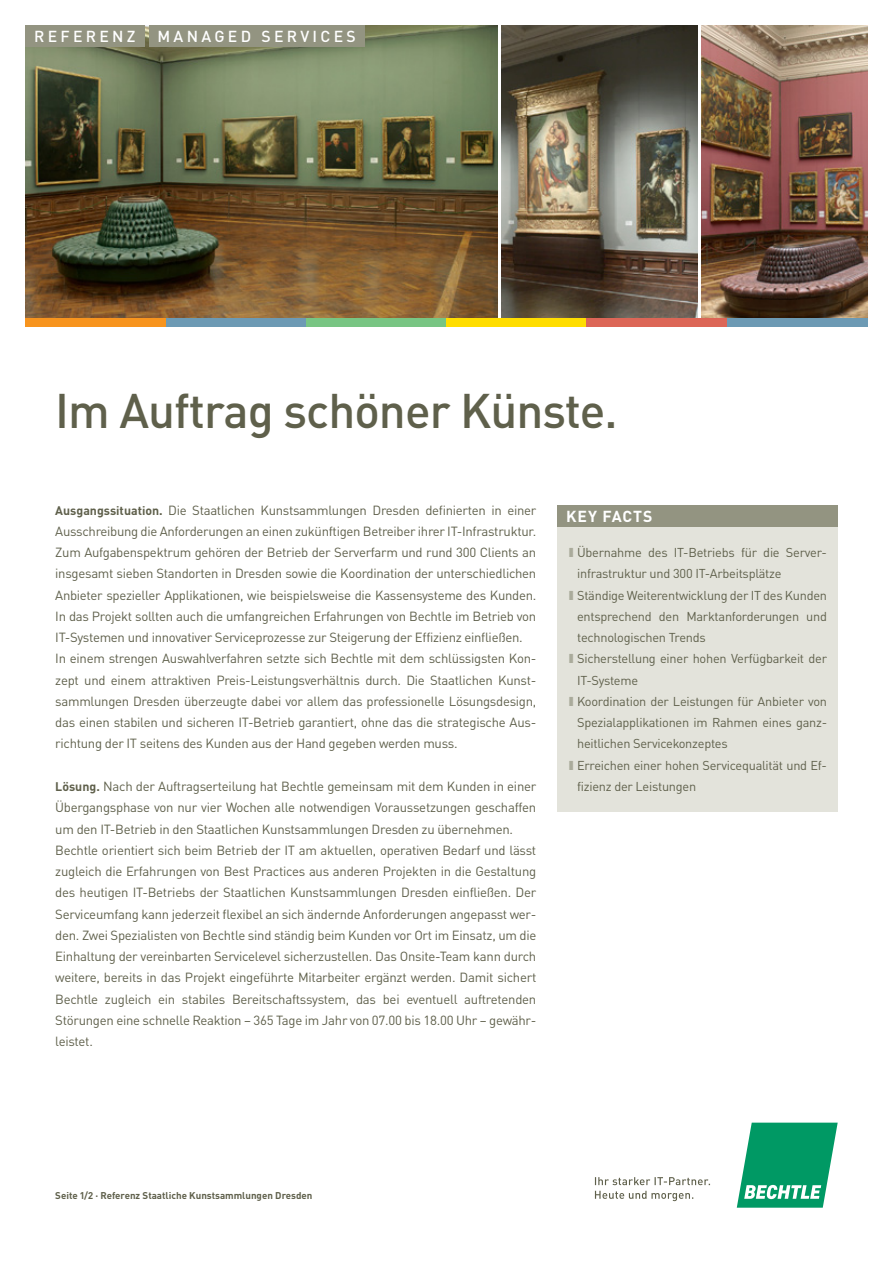
<style>
.page{position:relative;width:893px;height:1263px;background:#fff}
.page>*{position:absolute;margin:0;border:0;box-sizing:border-box;transform-origin:0 0}
.t1{font:500 48px "Bechtle DIN";letter-spacing:-.02em;color:#5f604b}
.t2{font:500 15.75px "Bechtle DIN";letter-spacing:.21em;color:#fff}
.t3{font:700 15.75px "Bechtle DIN";letter-spacing:.06em;color:#fff}
.t4{font:13.2px/21.3px "Bechtle DIN";letter-spacing:-.02em;color:#5f604b}
.t5{font:12.75px/21.3px "Bechtle DIN";letter-spacing:-.02em;color:#5f604b}
.t6{font:700 9.75px "Bechtle DIN";color:#5f604b}
.s1{font-weight:700;font-size:12.3px}
</style>
<div class="page">
<div style="left:25px;top:318px;width:141px;height:8px;background:#f7941e"></div>
<img style="left:502px;top:26px;width:195px;height:292px">
<img style="left:26px;top:26px;width:471px;height:292px">
<img style="left:702px;top:26px;width:165px;height:292px">
<svg style="left:737px;top:1122px;width:101px;height:86px"></svg>
<svg style="left:595px;top:1191px;width:98px;height:10px"></svg>
<svg style="left:595px;top:1177px;width:115px;height:8px"></svg>
<div style="left:26px;top:26px;width:119px;height:21px;background:#939481"></div>
<div style="left:149px;top:26px;width:215px;height:21px;background:#939481"></div>
<div style="left:166px;top:318px;width:140px;height:8px;background:#6d9ab4"></div>
<div style="left:727px;top:318px;width:140px;height:8px;background:#6d9ab4"></div>
<div style="left:306px;top:318px;width:140px;height:8px;background:#78c583"></div>
<div style="left:446px;top:318px;width:141px;height:8px;background:#fd0"></div>
<div style="left:587px;top:318px;width:140px;height:8px;background:#dc6657"></div>
<div style="left:558px;top:506px;width:280px;height:306px;background:#e3e3db"></div>
<div style="left:558px;top:506px;width:280px;height:21px;background:#939481"></div>
<p class="t2" style="left:34px;top:24px;width:103px">referenz</p>
<p class="t2" style="left:157px;top:24px;width:200px">MAN AGE D SER VICE S</p>
<h1 class="t1" style="left:55px;top:372px;width:564px">Im Auftrag schöner Künste.</h1>
<p class="t4" style="left:55px;top:498px;width:483px"><span class="s1">Ausgangssituation.</span> Die Staatlichen Kunstsammlungen Dresden definierten in einer Ausschreibung die Anforderungen an einen zukünftigen Betreiber ihrer IT-Infrastruktur.<br>Zum Aufgabenspektrum gehören der Betrieb der Serverfarm und rund 300 Clients an insgesamt sieben Standorten in Dresden sowie die Koordination der unterschiedlichen Anbieter spezieller Applikationen, wie beispielsweise die Kassensysteme des Kunden.<br>In das Projekt sollten auch die umfangreichen Erfahrungen von Bechtle im Betrieb von IT-Systemen und innovativer Serviceprozesse zur Steigerung der Effizienz einfließen.<br>In einem strengen Auswahlverfahren setzte sich Bechtle mit dem schlüssigsten Kon&shy;zept und einem attraktiven Preis-Leistungsverhältnis durch. Die Staatlichen Kunst&shy;sammlungen Dresden überzeugte dabei vor allem das professionelle Lösungsdesign, das einen stabilen und sicheren IT-Betrieb garantiert, ohne das die strategische Aus&shy;richtung der IT seitens des Kunden aus der Hand gegeben werden muss.</p>
<p class="t4" style="left:55px;top:774px;width:483px"><span class="s1">Lösung.</span> Nach der Auftragserteilung hat Bechtle gemeinsam mit dem Kunden in einer Übergangsphase von nur vier Wochen alle notwendigen Voraussetzungen geschaffen um den IT-Betrieb in den Staatlichen Kunstsammlungen Dresden zu übernehmen.<br>Bechtle orientiert sich beim Betrieb der IT am aktuellen, operativen Bedarf und lässt zugleich die Erfahrungen von Best Practices aus anderen Projekten in die Gestaltung des heutigen IT-Betriebs der Staatlichen Kunstsammlungen Dresden einfließen. Der Serviceumfang kann jederzeit flexibel an sich ändernde Anforderungen angepasst wer&shy;den. Zwei Spezialisten von Bechtle sind ständig beim Kunden vor Ort im Einsatz, um die Einhaltung der vereinbarten Servicelevel sicherzustellen. Das Onsite-Team kann durch weitere, bereits in das Projekt eingeführte Mitarbeiter ergänzt werden. Damit sichert Bechtle zugleich ein stabiles Bereitschaftssystem, das bei eventuell auftretenden Störungen eine schnelle Reaktion – 365 Tage im Jahr von 07.00 bis 18.00 Uhr – gewähr&shy;leistet.</p>
<p class="t3" style="left:566px;top:503px;width:86px">Key Facts</p>
<p class="t5" style="left:577px;top:540px;width:251px">Übernahme des IT-Betriebs für die Server&shy;infrastruktur und 300 IT-Arbeitsplätze Ständige Weiterentwicklung der IT des Kunden entsprechend den Marktanforderungen und technologischen Trends<br>Sicherstellung einer hohen Verfügbarkeit der IT-Systeme<br>Koordination der Leistungen für Anbieter von Spezialapplikationen im Rahmen eines ganz&shy;heitlichen Servicekonzeptes<br>Erreichen einer hohen Servicequalität und Ef&shy;fizienz der Leistungen</p>
<p class="t6" style="left:55px;top:1187px;width:259px">Seite 1/2 · Referenz Staatliche Kunstsammlungen Dresden</p>
</div>
